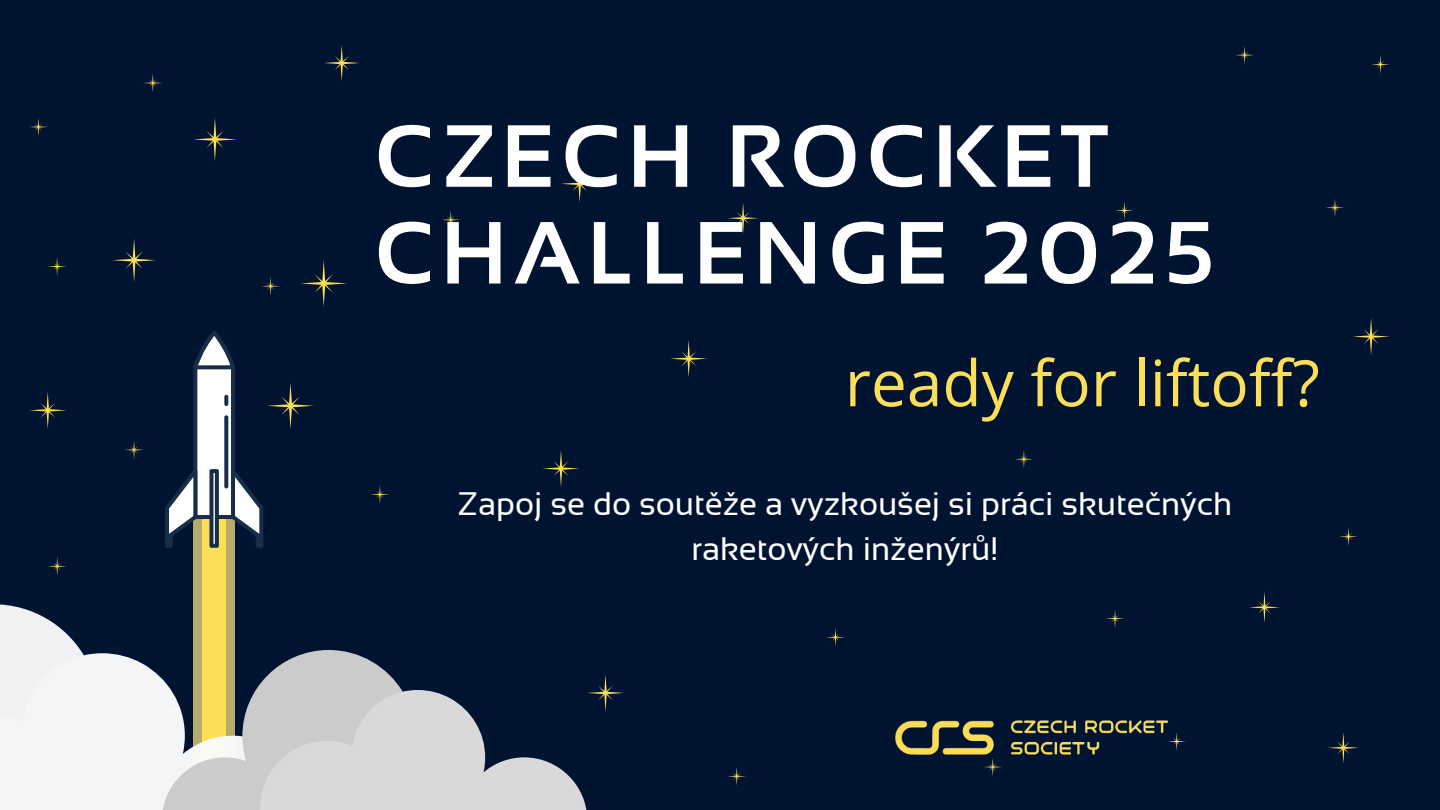
<style>
.page{position:relative;width:1440px;height:810px;background:#001432}
.page>*{position:absolute;margin:0;border:0;box-sizing:border-box;transform-origin:0 0}
.t1{font:700 88px/96.8px "Sansation";letter-spacing:.075em;color:#fff}
.t2{font:64px "Open Sans";color:#fcde59}
.t3{font:32.6px/45.1px "Sansation";color:#fff;text-align:center}
</style>
<div class="page">
<svg style="left:113px;top:239px;width:42px;height:43px"></svg>
<svg style="left:29px;top:392px;width:37px;height:37px"></svg>
<svg style="left:587px;top:675px;width:37px;height:36px"></svg>
<svg style="left:728px;top:203px;width:30px;height:31px"></svg>
<svg style="left:670px;top:340px;width:37px;height:37px"></svg>
<svg style="left:561px;top:165px;width:37px;height:37px"></svg>
<svg style="left:442px;top:211px;width:18px;height:18px"></svg>
<svg style="left:262px;top:277px;width:18px;height:18px"></svg>
<svg style="left:48px;top:258px;width:18px;height:18px"></svg>
<svg style="left:48px;top:557px;width:18px;height:18px"></svg>
<svg style="left:371px;top:486px;width:18px;height:18px"></svg>
<svg style="left:728px;top:767px;width:18px;height:18px"></svg>
<svg style="left:1015px;top:450px;width:18px;height:18px"></svg>
<svg style="left:1115px;top:202px;width:18px;height:18px"></svg>
<svg style="left:1106px;top:610px;width:18px;height:18px"></svg>
<svg style="left:984px;top:762px;width:18px;height:14px"></svg>
<svg style="left:1339px;top:528px;width:18px;height:18px"></svg>
<svg style="left:1249px;top:592px;width:31px;height:31px"></svg>
<svg style="left:1328px;top:732px;width:31px;height:31px"></svg>
<svg style="left:1353px;top:318px;width:36px;height:37px"></svg>
<svg style="left:1326px;top:199px;width:18px;height:18px"></svg>
<svg style="left:1236px;top:46px;width:18px;height:18px"></svg>
<svg style="left:1371px;top:55px;width:18px;height:18px"></svg>
<svg style="left:29px;top:118px;width:18px;height:18px"></svg>
<div style="left:193px;top:514px;width:41px;height:296px;background:#b7ab69"></div>
<div style="left:202px;top:517px;width:24px;height:293px;background:#fcde59"></div>
<svg style="left:83px;top:605px;width:152px;height:205px;fill:#f4f5f6"></svg>
<svg style="left:0;top:605px;width:83px;height:205px;background:#e0e3e6"></svg>
<svg style="left:402px;top:690px;width:185px;height:120px;fill:#d9d9d9"></svg>
<svg style="left:162px;top:650px;width:240px;height:160px"></svg>
<svg style="left:125px;top:331px;width:188px;height:220px"></svg>
<svg style="left:224px;top:415px;width:4px;height:73px"></svg>
<svg style="left:224px;top:395px;width:4px;height:11px"></svg>
<svg style="left:301px;top:261px;width:46px;height:45px"></svg>
<svg style="left:193px;top:118px;width:43px;height:43px"></svg>
<svg style="left:324px;top:45px;width:35px;height:36px"></svg>
<img style="left:895px;top:720px;width:291px;height:42px">
<svg style="left:543px;top:450px;width:36px;height:37px"></svg>
<svg style="left:144px;top:74px;width:18px;height:18px"></svg>
<svg style="left:826px;top:628px;width:18px;height:18px"></svg>
<h1 class="t1" style="left:375px;top:108px;width:841px">CZECH ROCKET<br>CHALLENGE 2025</h1>
<h2 class="t2" style="left:845px;top:338px;width:476px">ready for liftoff?</h2>
<p class="t3" style="left:457px;top:481px;width:777px">Zapoj se do soutěže a vyzkoušej si práci skutečných raketových inženýrů!</p>
</div>
